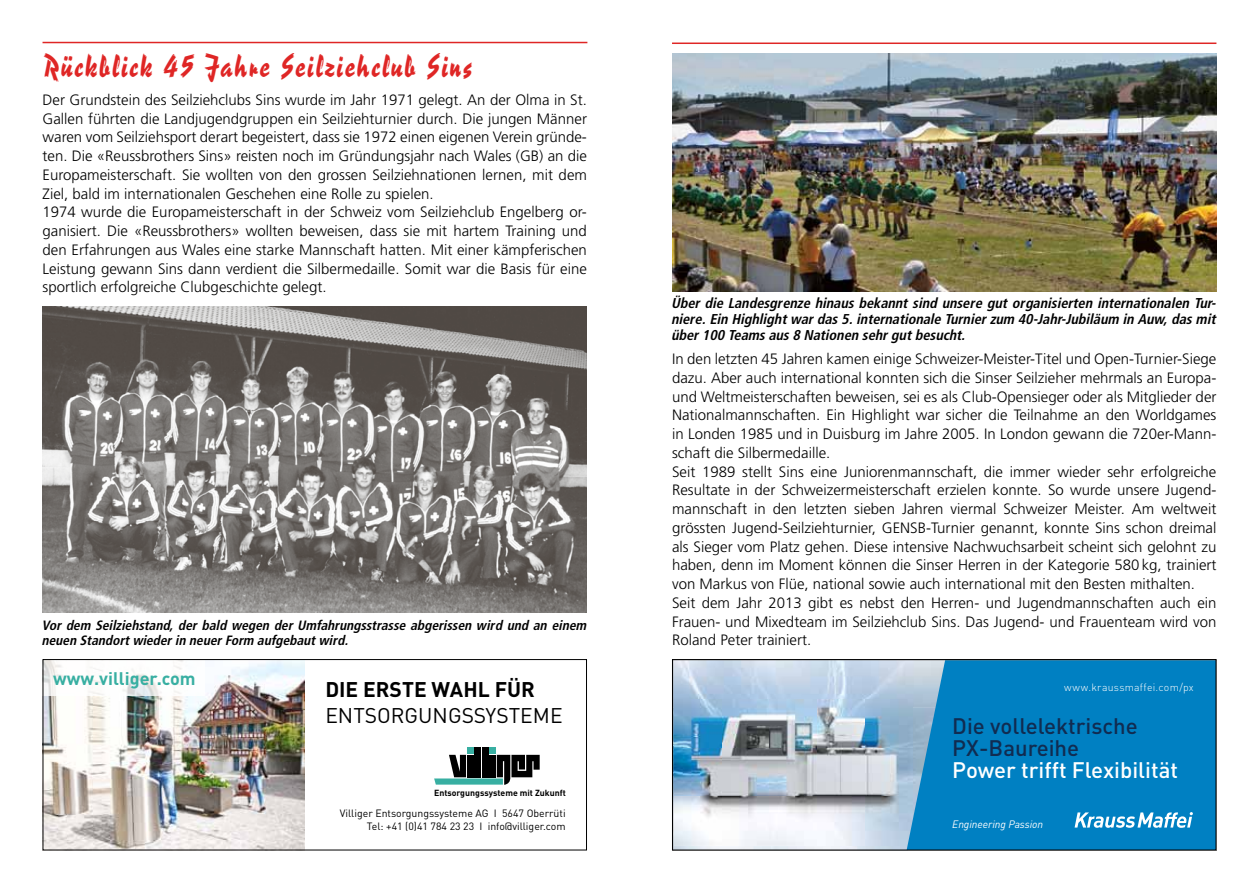
<style>
.page{position:relative;width:1259px;height:893px;background:#fff}
.page>*{position:absolute;margin:0;border:0;box-sizing:border-box;transform-origin:0 0}
.t1{font:30px "Reporter Two";letter-spacing:.06em;color:#df2625}
.t2{font:500 22.2px/22.2px "DIN Pro";color:#112c51}
.t3{font:500 22.2px "DIN Pro";color:#fff}
.t4{font:21px "DIN Pro";color:#000}
.t5{font:700 21px "DIN Pro";color:#000}
.t6{font:700 18px "DIN Pro";color:#38afa2}
.t7{font:300 15px/18.8px "Frutiger";color:#000}
.t8{font:italic 700 condensed 14.25px/15.8px "Frutiger";color:#000;text-align:justify}
.t9{font:italic 700 condensed 13.5px/15.8px "Frutiger";color:#000}
.t10{font:italic 10.65px "DIN Pro";letter-spacing:-.005em;color:#fff}
.t11{font:10.5px/13.5px "DIN Pro";color:#000;text-align:right}
.t12{font:300 10.5px "DIN Pro";letter-spacing:.02em;color:#fff}
.t13{font:700 8.7px "DIN Pro";color:#000}
</style>
<div class="page">
<hr style="left:43px;top:42px;width:544px;height:1px;background:#df2625">
<svg style="left:674px;top:661px;width:540px;height:187px;background:#56a1cb"></svg>
<div style="left:672px;top:659px;width:544px;height:191px;border:1px solid #000"></div>
<hr style="left:672px;top:43px;width:544px;height:1px;background:#df2625">
<img style="left:45px;top:661px;width:259px;height:187px">
<svg style="left:434px;top:747px;width:106px;height:38px"></svg>
<svg style="left:45px;top:661px;width:160px;height:34px"></svg>
<div style="left:43px;top:659px;width:544px;height:191px;border:1px solid #000"></div>
<img style="left:672px;top:53px;width:544px;height:238px">
<img style="left:43px;top:306px;width:544px;height:306px">
<h1 class="t1" style="left:43px;top:47px;width:431px">Rückblick 45 Jahre Seilziehclub Sins</h1>
<p class="t7" style="left:43px;top:90px;width:546px">Der Grundstein des Seilziehclubs Sins wurde im Jahr 1971 gelegt. An der Olma in St.<br>Gallen führten die Landjugendgruppen ein Seilziehturnier durch. Die jungen Männer waren vom Seilziehsport derart begeistert, dass sie 1972 einen eigenen Verein gründe&shy;ten. Die «Reussbrothers Sins» reisten noch im Gründungsjahr nach Wales (GB) an die Europameisterschaft. Sie wollten von den grossen Seilziehnationen lernen, mit dem Ziel, bald im internationalen Geschehen eine Rolle zu spielen.<br>1974 wurde die Europameisterschaft in der Schweiz vom Seilziehclub Engelberg or&shy;ganisiert. Die «Reussbrothers» wollten beweisen, dass sie mit hartem Training und den Erfahrungen aus Wales eine starke Mannschaft hatten. Mit einer kämpferischen Leistung gewann Sins dann verdient die Silbermedaille. Somit war die Basis für eine sportlich erfolgreiche Clubgeschichte gelegt.</p>
<p class="t9" style="left:43px;top:617px;width:546px">Vor dem Seilziehstand, der bald wegen der Umfahrungsstrasse abgerissen wird und an einem neuen Standort wieder in neuer Form aufgebaut wird.</p>
<p class="t6" style="left:53px;top:666px;width:144px">www.villiger.com</p>
<h3 class="t5" style="left:325px;top:676px;width:211px">DIE ERSTE WAHL FÜR</h3>
<h3 class="t4" style="left:325px;top:701px;width:239px">ENTSORGUNGSSYSTEME</h3>
<p class="t13" style="left:434px;top:787px;width:133px">Entsorgungssysteme mit Zukunft</p>
<p class="t11" style="left:340px;top:806px;width:227px">Villiger Entsorgungssysteme AG I 5647 Oberrüti<br>Tel: +41 (0)41 784 23 23 I info@villiger.com</p>
<p class="t8" style="left:672px;top:296px;width:546px">Über die Landesgrenze hinaus bekannt sind unsere gut organisierten internationalen Tur&shy;niere. Ein Highlight war das 5. internationale Turnier zum 40-Jahr-Jubiläum in Auw, das mit über 100 Teams aus 8 Nationen sehr gut besucht.</p>
<p class="t7" style="left:672px;top:350px;width:546px">In den letzten 45 Jahren kamen einige Schweizer-Meister-Titel und Open-Turnier-Siege dazu. Aber auch international konnten sich die Sinser Seilzieher mehrmals an Europa&shy;und Weltmeisterschaften beweisen, sei es als Club-Opensieger oder als Mitglieder der Nationalmannschaften. Ein Highlight war sicher die Teilnahme an den Worldgames in Londen 1985 und in Duisburg im Jahre 2005. In London gewann die 720er-Mann&shy;schaft die Silbermedaille.<br>Seit 1989 stellt Sins eine Juniorenmannschaft, die immer wieder sehr erfolgreiche Resultate in der Schweizermeisterschaft erzielen konnte. So wurde unsere Jugend&shy;mannschaft in den letzten sieben Jahren viermal Schweizer Meister. Am weltweit grössten Jugend-Seilziehturnier, GENSB-Turnier genannt, konnte Sins schon dreimal als Sieger vom Platz gehen. Diese intensive Nachwuchsarbeit scheint sich gelohnt zu haben, denn im Moment können die Sinser Herren in der Kategorie 580 kg, trainiert von Markus von Flüe, national sowie auch international mit den Besten mithalten.<br>Seit dem Jahr 2013 gibt es nebst den Herren- und Jugendmannschaften auch ein Frauen- und Mixedteam im Seilziehclub Sins. Das Jugend- und Frauenteam wird von Roland Peter trainiert.</p>
<p class="t12" style="left:1064px;top:680px;width:131px">www.kraussmaffei.com/px</p>
<h2 class="t2" style="left:952px;top:714px;width:187px">Die vollelektrische<br>PX-Baureihe</h2>
<h2 class="t3" style="left:952px;top:755px;width:227px">Power trifft Flexibilität</h2>
<p class="t10" style="left:952px;top:815px;width:92px">Engineering Passion</p>
</div>
